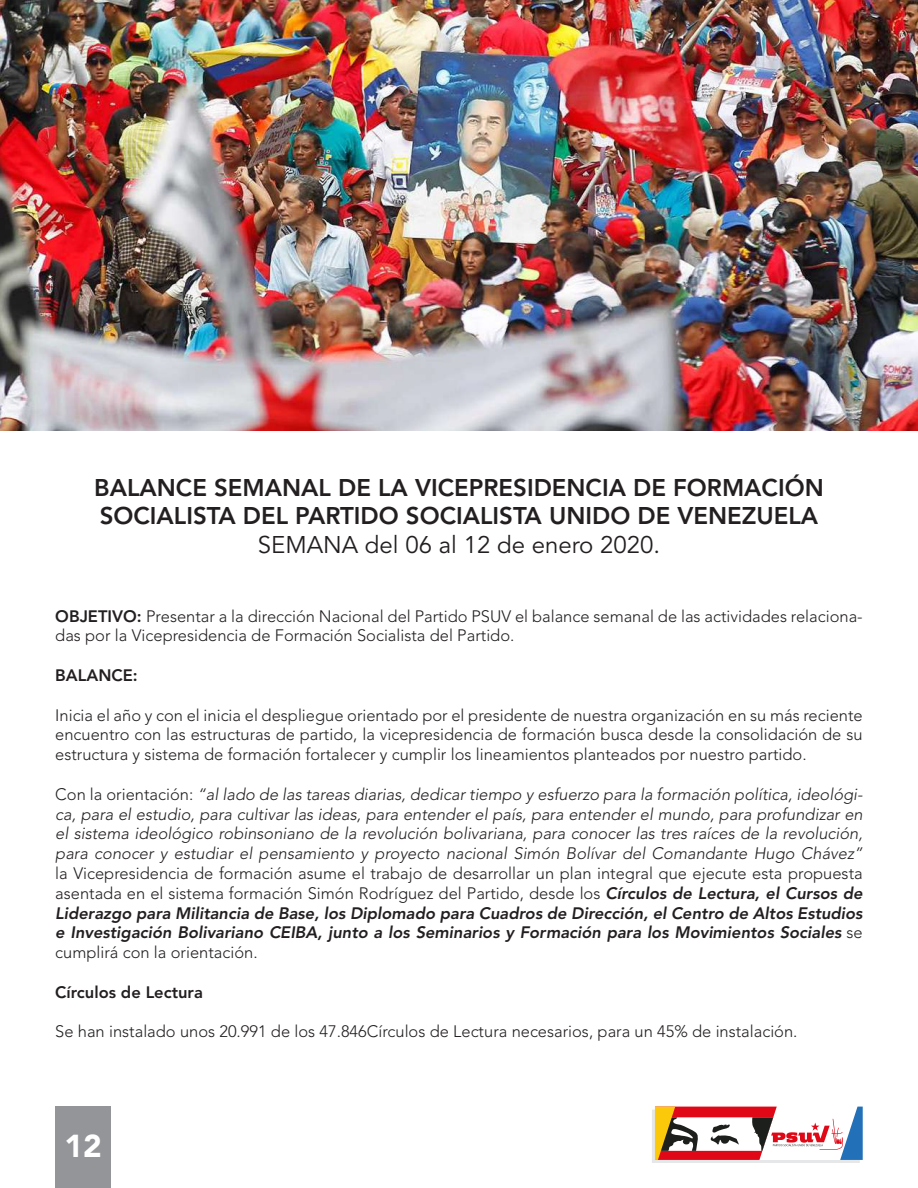
<style>
.page{position:relative;width:918px;height:1188px;background:#fff}
.page>*{position:absolute;margin:0;border:0;box-sizing:border-box;transform-origin:0 0}
.t1{font:900 31.5px "Avenir LT Std";color:#fff}
.t2{font:800 24px/28.8px "Avenir LT Std";color:#231f20}
.t3{font:24px "Avenir LT Std";color:#231f20}
.t4{font:300 16.5px/19.8px "Avenir LT Std";color:#231f20}
.t5{font:italic 800 16.5px/19.8px "Avenir LT Std";color:#231f20;text-align:justify}
.t6{font:italic 300 16.5px/19.8px "Avenir LT Std";color:#231f20;text-align:justify}
.t7{font:800 16.5px "Avenir LT Std";color:#231f20}
.s1{font-weight:800}
.s2{font-style:normal}
.s3{font-weight:300;font-style:normal}
</style>
<div class="page">
<div style="left:55px;top:1107px;width:56px;height:81px;background:#939598"></div>
<img style="left:652px;top:1110px;width:208px;height:53px">
<svg style="left:655px;top:1107px;width:208px;height:53px"></svg>
<img style="left:0;top:0;width:918px;height:431px">
<h2 class="t2" style="left:94px;top:473px;width:731px">BALANCE SEMANAL DE LA VICEPRESIDENCIA DE FORMACIÓN<br>SOCIALISTA DEL PARTIDO SOCIALISTA UNIDO DE VENEZUELA</h2>
<h2 class="t3" style="left:258px;top:531px;width:404px">SEMANA del 06 al 12 de enero 2020.</h2>
<p class="t4" style="left:55px;top:606px;width:809px"><span class="s1">OBJETIVO:</span> Presentar a la dirección Nacional del Partido PSUV el balance semanal de las actividades relaciona&shy;das por la Vicepresidencia de Formación Socialista del Partido.</p>
<p class="t7" style="left:55px;top:666px;width:84px">BALANCE:</p>
<p class="t4" style="left:55px;top:705px;width:809px;text-align:justify">Inicia el año y con el inicia el despliegue orientado por el presidente de nuestra organización en su más reciente encuentro con las estructuras de partido, la vicepresidencia de formación busca desde la consolidación de su estructura y sistema de formación fortalecer y cumplir los lineamientos planteados por nuestro partido.</p>
<p class="t6" style="left:55px;top:785px;width:809px"><span class="s2">Con la orientación:</span> “al lado de las tareas diarias, dedicar tiempo y esfuerzo para la formación política, ideológi&shy;ca, para el estudio, para cultivar las ideas, para entender el país, para entender el mundo, para profundizar en el sistema ideológico robinsoniano de la revolución bolivariana, para conocer las tres raíces de la revolución, para conocer y estudiar el pensamiento y proyecto nacional Simón Bolívar del Comandante Hugo Chávez”</p>
<p class="t5" style="left:55px;top:864px;width:809px"><span class="s3">la Vicepresidencia de formación asume el trabajo de desarrollar un plan integral que ejecute esta propuesta asentada en el sistema formación Simón Rodríguez del Partido, desde los</span> Círculos de Lectura, el Cursos de Liderazgo para Militancia de Base, los Diplomado para Cuadros de Dirección, el Centro de Altos Estudios e Investigación Bolivariano CEIBA, junto a los Seminarios y Formación para los Movimientos Sociales <span class="s3">se cumplirá con la orientación.</span></p>
<p class="t7" style="left:55px;top:982px;width:149px">Círculos de Lectura</p>
<p class="t4" style="left:55px;top:1022px;width:744px">Se han instalado unos 20.991 de los 47.846Círculos de Lectura necesarios, para un 45% de instalación.</p>
<h1 class="t1" style="left:65px;top:1127px;width:39px">12</h1>
</div>
